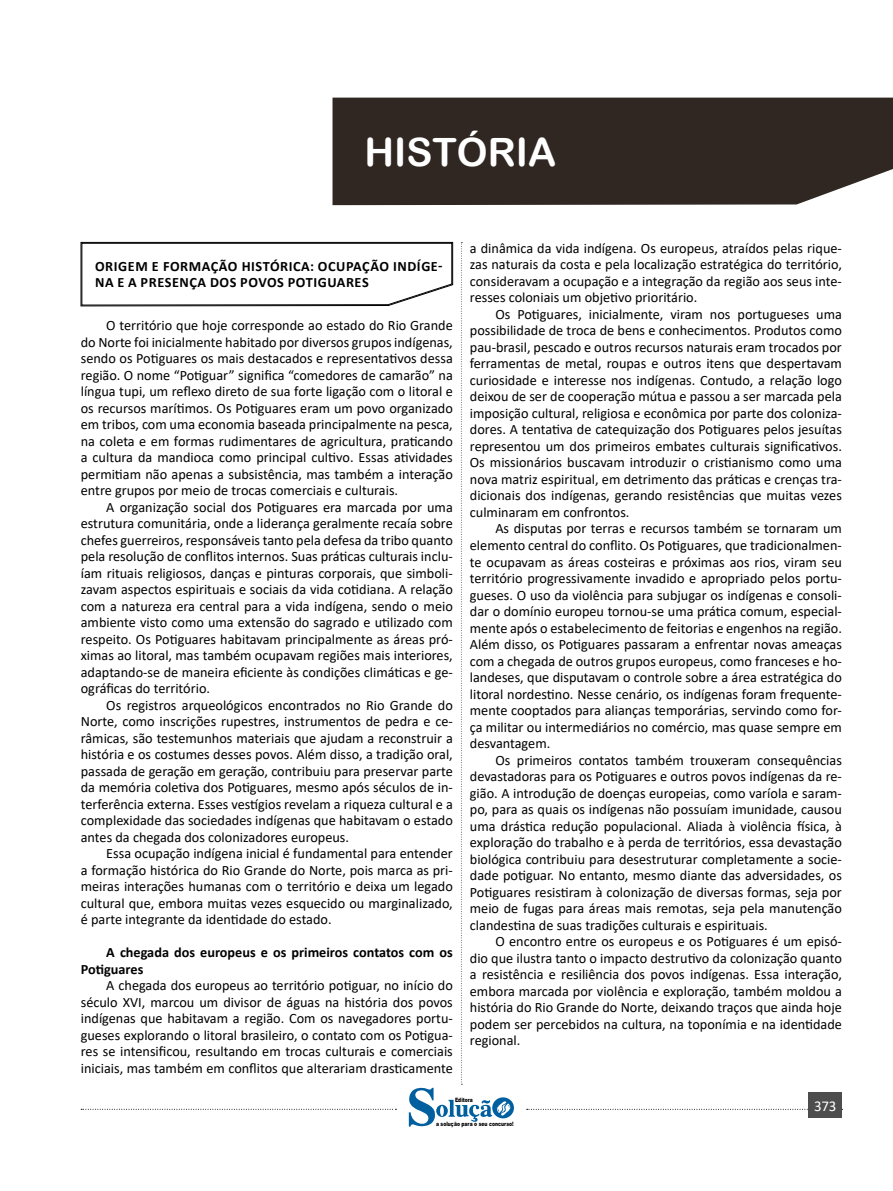
<style>
.page{position:relative;width:893px;height:1191px;background:#fff}
.page>*{position:absolute;margin:0;border:0;box-sizing:border-box;transform-origin:0 0}
.t1{font:39px "Arial Rounded MT Bold";color:#fff}
.t2{font:15px "Calibri";color:#fff}
.TEXTO_BASE{font:14.25px/16.5px "Calibri";color:#000;text-align:justify}
.CAIXINHAS{font:700 14.25px/16.5px "Calibri";letter-spacing:.04em;color:#000}
.TEXTO_BASE-2{font:700 14.25px/16.5px "Calibri";color:#000}
.t3{font:900 6px "Arial";color:#000;scale:.76 1}
</style>
<div class="page">
<div style="left:332px;top:98px;width:561px;height:107px;background:#302722"></div>
<svg style="left:527px;top:1109px;width:316px;height:1px"></svg>
<div style="left:809px;top:1092px;width:33px;height:26px;background:#4d4d4d"></div>
<svg style="left:81px;top:242px;width:433px;height:885px"></svg>
<h1 class="t1" style="left:365px;top:129px;width:193px">HISTÓRIA</h1>
<p class="CAIXINHAS" style="left:95px;top:257px;width:349px">ORIGEM E FORMAÇÃO HISTÓRICA: OCUPAÇÃO INDÍGE-<br>NA E A PRESENÇA DOS POVOS POTIGUARES</p>
<p class="TEXTO_BASE" style="left:81px;top:317px;width:374px;text-indent:26px">O território que hoje corresponde ao estado do Rio Grande do Norte foi inicialmente habitado por diversos grupos indígenas, sendo os Potiguares os mais destacados e representativos dessa região. O nome “Potiguar” significa “comedores de camarão” na língua tupi, um reflexo direto de sua forte ligação com o litoral e os recursos marítimos. Os Potiguares eram um povo organizado em tribos, com uma economia baseada principalmente na pesca, na coleta e em formas rudimentares de agricultura, praticando a cultura da mandioca como principal cultivo. Essas atividades permitiam não apenas a subsistência, mas também a interação entre grupos por meio de trocas comerciais e culturais.</p>
<p class="TEXTO_BASE" style="left:81px;top:498px;width:374px;text-indent:26px">A organização social dos Potiguares era marcada por uma estrutura comunitária, onde a liderança geralmente recaía sobre chefes guerreiros, responsáveis tanto pela defesa da tribo quanto pela resolução de conflitos internos. Suas práticas culturais inclu&shy;íam rituais religiosos, danças e pinturas corporais, que simboli&shy;zavam aspectos espirituais e sociais da vida cotidiana. A relação com a natureza era central para a vida indígena, sendo o meio ambiente visto como uma extensão do sagrado e utilizado com respeito. Os Potiguares habitavam principalmente as áreas pró&shy;ximas ao litoral, mas também ocupavam regiões mais interiores, adaptando-se de maneira eficiente às condições climáticas e ge&shy;ográficas do território.</p>
<p class="TEXTO_BASE" style="left:81px;top:696px;width:374px;text-indent:26px">Os registros arqueológicos encontrados no Rio Grande do Norte, como inscrições rupestres, instrumentos de pedra e ce&shy;râmicas, são testemunhos materiais que ajudam a reconstruir a história e os costumes desses povos. Além disso, a tradição oral, passada de geração em geração, contribuiu para preservar parte da memória coletiva dos Potiguares, mesmo após séculos de in&shy;terferência externa. Esses vestígios revelam a riqueza cultural e a complexidade das sociedades indígenas que habitavam o estado antes da chegada dos colonizadores europeus.</p>
<p class="TEXTO_BASE" style="left:81px;top:845px;width:374px;text-indent:26px">Essa ocupação indígena inicial é fundamental para entender a formação histórica do Rio Grande do Norte, pois marca as pri&shy;meiras interações humanas com o território e deixa um legado cultural que, embora muitas vezes esquecido ou marginalizado, é parte integrante da identidade do estado.</p>
<p class="TEXTO_BASE-2" style="left:81px;top:944px;width:374px;text-indent:26px">A chegada dos europeus e os primeiros contatos com os<br>Potiguares</p>
<p class="TEXTO_BASE" style="left:81px;top:977px;width:374px;text-indent:26px">A chegada dos europeus ao território potiguar, no início do século XVI, marcou um divisor de águas na história dos povos indígenas que habitavam a região. Com os navegadores portu&shy;gueses explorando o litoral brasileiro, o contato com os Potigua&shy;res se intensificou, resultando em trocas culturais e comerciais iniciais, mas também em conflitos que alterariam drasticamente</p>
<p class="TEXTO_BASE" style="left:470px;top:239px;width:374px">a dinâmica da vida indígena. Os europeus, atraídos pelas rique&shy;zas naturais da costa e pela localização estratégica do território, consideravam a ocupação e a integração da região aos seus inte&shy;resses coloniais um objetivo prioritário.</p>
<p class="TEXTO_BASE" style="left:470px;top:305px;width:374px;text-indent:26px">Os Potiguares, inicialmente, viram nos portugueses uma possibilidade de troca de bens e conhecimentos. Produtos como pau-brasil, pescado e outros recursos naturais eram trocados por ferramentas de metal, roupas e outros itens que despertavam curiosidade e interesse nos indígenas. Contudo, a relação logo deixou de ser de cooperação mútua e passou a ser marcada pela imposição cultural, religiosa e econômica por parte dos coloniza&shy;dores. A tentativa de catequização dos Potiguares pelos jesuítas representou um dos primeiros embates culturais significativos.<br>Os missionários buscavam introduzir o cristianismo como uma nova matriz espiritual, em detrimento das práticas e crenças tra&shy;dicionais dos indígenas, gerando resistências que muitas vezes culminaram em confrontos.</p>
<p class="TEXTO_BASE" style="left:470px;top:520px;width:374px;text-indent:26px">As disputas por terras e recursos também se tornaram um elemento central do conflito. Os Potiguares, que tradicionalmen&shy;te ocupavam as áreas costeiras e próximas aos rios, viram seu território progressivamente invadido e apropriado pelos portu&shy;gueses. O uso da violência para subjugar os indígenas e consoli&shy;dar o domínio europeu tornou-se uma prática comum, especial&shy;mente após o estabelecimento de feitorias e engenhos na região.<br>Além disso, os Potiguares passaram a enfrentar novas ameaças com a chegada de outros grupos europeus, como franceses e ho&shy;landeses, que disputavam o controle sobre a área estratégica do litoral nordestino. Nesse cenário, os indígenas foram frequente&shy;mente cooptados para alianças temporárias, servindo como for&shy;ça militar ou intermediários no comércio, mas quase sempre em desvantagem.</p>
<p class="TEXTO_BASE" style="left:470px;top:751px;width:374px;text-indent:26px">Os primeiros contatos também trouxeram consequências devastadoras para os Potiguares e outros povos indígenas da re&shy;gião. A introdução de doenças europeias, como varíola e saram&shy;po, para as quais os indígenas não possuíam imunidade, causou uma drástica redução populacional. Aliada à violência física, à exploração do trabalho e à perda de territórios, essa devastação biológica contribuiu para desestruturar completamente a socie&shy;dade potiguar. No entanto, mesmo diante das adversidades, os Potiguares resistiram à colonização de diversas formas, seja por meio de fugas para áreas mais remotas, seja pela manutenção clandestina de suas tradições culturais e espirituais.</p>
<p class="TEXTO_BASE" style="left:470px;top:932px;width:374px;text-indent:26px">O encontro entre os europeus e os Potiguares é um episó&shy;dio que ilustra tanto o impacto destrutivo da colonização quanto a resistência e resiliência dos povos indígenas. Essa interação, embora marcada por violência e exploração, também moldou a história do Rio Grande do Norte, deixando traços que ainda hoje podem ser percebidos na cultura, na toponímia e na identidade regional.</p>
<p class="t3" style="left:455px;top:1095px;width:25px">Editora</p>
<p class="t3" style="left:436px;top:1119px;width:103px">a solução para o seu concurso!</p>
<p class="t2" style="left:814px;top:1095px;width:24px">373</p>
</div>
